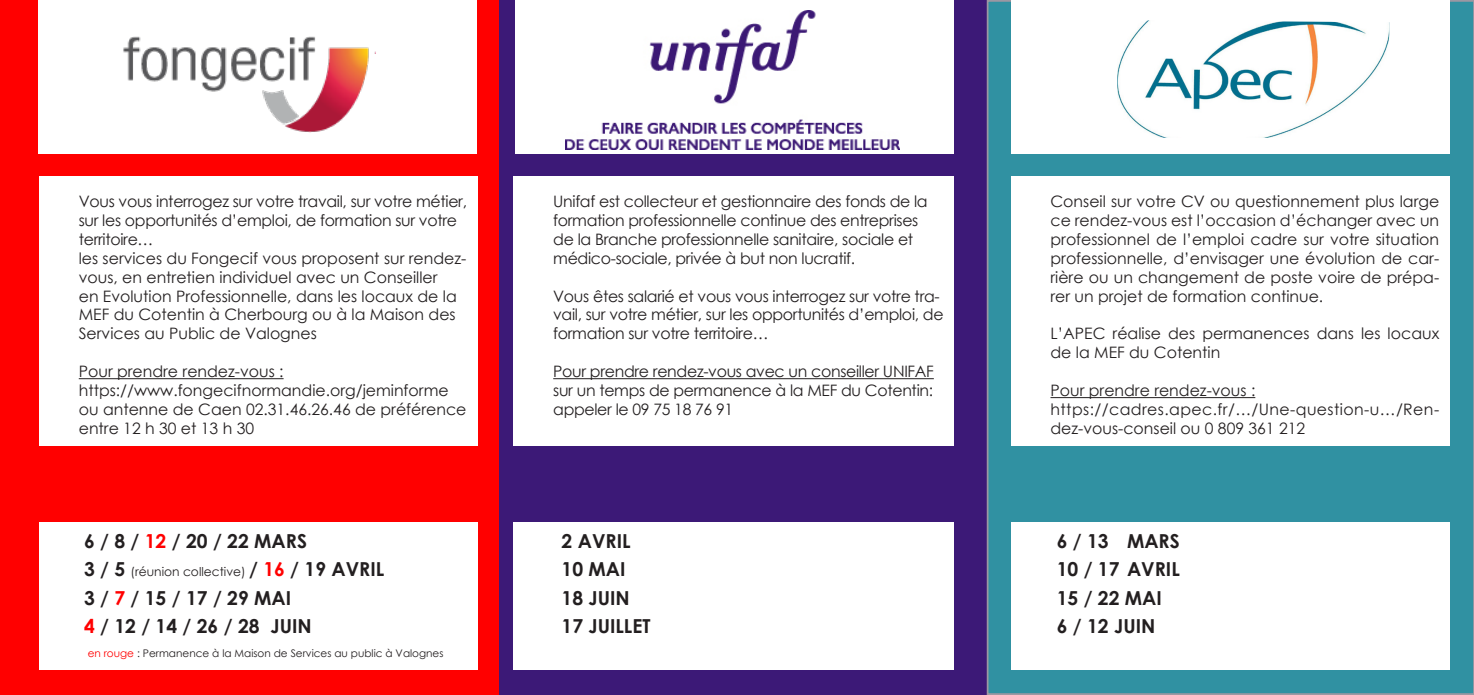
<style>
.page{position:relative;width:1474px;height:695px;background:#fff}
.page>*{position:absolute;margin:0;border:0;box-sizing:border-box;transform-origin:0 0}
.t1{font:700 19.25px "Century Gothic";color:#231f20}
.t2{font:15.75px/18.9px "Century Gothic";letter-spacing:-.02em;color:#231f20}
.t3{font:15.75px/18.9px "Century Gothic";color:#231f20}
.t4{font:15.75px/18.9px "Century Gothic";letter-spacing:.025em;color:#231f20}
.t5{font:12.25px "Century Gothic";color:#231f20}
.t6{font:10.5px "Century Gothic";color:#231f20}
.s1{color:#f00}
.s2{font-weight:700;font-size:19.25px}
.s3{font-weight:700;font-size:19.25px;color:#f00}
</style>
<div class="page">
<div style="left:495px;top:0;width:492px;height:694px;background:#3c1977"></div>
<div style="left:0;top:0;width:499px;height:694px;background:#f00"></div>
<div style="left:38px;top:0;width:438px;height:154px;background:#fff"></div>
<img style="left:123px;top:36px;width:253px;height:97px">
<div style="left:987px;top:1px;width:486px;height:693px;background:#3091a2"></div>
<div style="left:1010px;top:0;width:439px;height:154px;background:#fff"></div>
<div style="left:39px;top:176px;width:438px;height:493px;background:#fff"></div>
<hr style="left:79px;top:378px;width:204px;height:1px;background:#231f20">
<div style="left:513px;top:176px;width:441px;height:493px;background:#fff"></div>
<hr style="left:553px;top:378px;width:380px;height:1px;background:#231f20">
<div style="left:1010px;top:176px;width:439px;height:493px;background:#fff"></div>
<hr style="left:1050px;top:397px;width:205px;height:1px;background:#231f20">
<div style="left:515px;top:0;width:439px;height:154px;background:#fff"></div>
<img style="left:1117px;top:20px;width:272px;height:118px">
<div style="left:38px;top:446px;width:442px;height:75px;background:#f00"></div>
<div style="left:513px;top:446px;width:442px;height:75px;background:#3c1977"></div>
<div style="left:1010px;top:446px;width:441px;height:75px;background:#3091a2"></div>
<img style="left:566px;top:10px;width:333px;height:139px">
<p class="t2" style="left:79px;top:191px;width:390px">Vous vous interrogez sur votre travail, sur votre métier, sur les opportunités d’emploi, de formation sur votre territoire…</p>
<p class="t3" style="left:79px;top:248px;width:389px">les services du Fongecif vous proposent sur rendez&shy;vous, en entretien individuel avec un Conseiller<br>en Evolution Professionnelle, dans les locaux de la MEF du Cotentin à Cherbourg ou à la Maison des Services au Public de Valognes</p>
<p class="t3" style="left:79px;top:362px;width:206px">Pour prendre rendez-vous :</p>
<p class="t3" style="left:79px;top:380px;width:371px">https://www.fongecifnormandie.org/jeminforme</p>
<p class="t3" style="left:79px;top:399px;width:389px">ou antenne de Caen 02.31.46.26.46 de préférence entre 12 h 30 et 13 h 30</p>
<p class="t1" style="left:84px;top:526px;width:224px">6 / 8 / <span class="s1">12</span> / 20 / 22 MARS</p>
<p class="t5" style="left:84px;top:563px;width:302px"><span class="s2">3 / 5</span> (réunion collective) <span class="s2">/</span> <span class="s3">16</span> <span class="s2">/ 19 AVRIL</span></p>
<p class="t1" style="left:84px;top:582px;width:209px">3 / <span class="s1">7</span> / 15 / 17 / 29 MAI</p>
<p class="t1" style="left:84px;top:610px;width:229px"><span class="s1">4</span> / 12 / 14 / 26 / 28 JUIN</p>
<p class="t6" style="left:88px;top:645px;width:357px"><span class="s1">en rouge</span> : Permanence à la Maison de Services au public à Valognes</p>
<p class="t2" style="left:553px;top:191px;width:376px">Unifaf est collecteur et gestionnaire des fonds de la formation professionnelle continue des entreprises de la Branche professionnelle sanitaire, sociale et médico-sociale, privée à but non lucratif.</p>
<p class="t2" style="left:553px;top:286px;width:392px">Vous êtes salarié et vous vous interrogez sur votre tra&shy;vail, sur votre métier, sur les opportunités d’emploi, de formation sur votre territoire…</p>
<p class="t2" style="left:553px;top:362px;width:382px">Pour prendre rendez-vous avec un conseiller UNIFAF</p>
<p class="t2" style="left:553px;top:380px;width:381px">sur un temps de permanence à la MEF du Cotentin:</p>
<p class="t2" style="left:553px;top:399px;width:181px">appeler le 09 75 18 76 91</p>
<p class="t1" style="left:561px;top:526px;width:70px">2 AVRIL</p>
<p class="t1" style="left:561px;top:554px;width:65px">10 MAI</p>
<p class="t1" style="left:561px;top:582px;width:70px">18 JUIN</p>
<p class="t1" style="left:561px;top:610px;width:90px">17 JUILLET</p>
<p class="t2" style="left:1050px;top:191px;width:390px;text-align:justify">Conseil sur votre CV ou questionnement plus large ce rendez-vous est l’occasion d’échanger avec un professionnel de l’emploi cadre sur votre situation professionnelle, d’envisager une évolution de car&shy;rière ou un changement de poste voire de prépa&shy;rer un projet de formation continue.</p>
<p class="t3" style="left:1050px;top:324px;width:390px">L’APEC réalise des permanences dans les locaux de la MEF du Cotentin</p>
<p class="t3" style="left:1050px;top:380px;width:206px">Pour prendre rendez-vous :</p>
<p class="t4" style="left:1050px;top:399px;width:390px">https://cadres.apec.fr/…/Une-question-u…/Ren&shy;dez-vous-conseil ou 0 809 361 212</p>
<p class="t1" style="left:1056px;top:526px;width:125px">6 / 13 MARS</p>
<p class="t1" style="left:1056px;top:554px;width:125px">10 / 17 AVRIL</p>
<p class="t1" style="left:1056px;top:582px;width:107px">15 / 22 MAI</p>
<p class="t1" style="left:1056px;top:610px;width:100px">6 / 12 JUIN</p>
</div>
